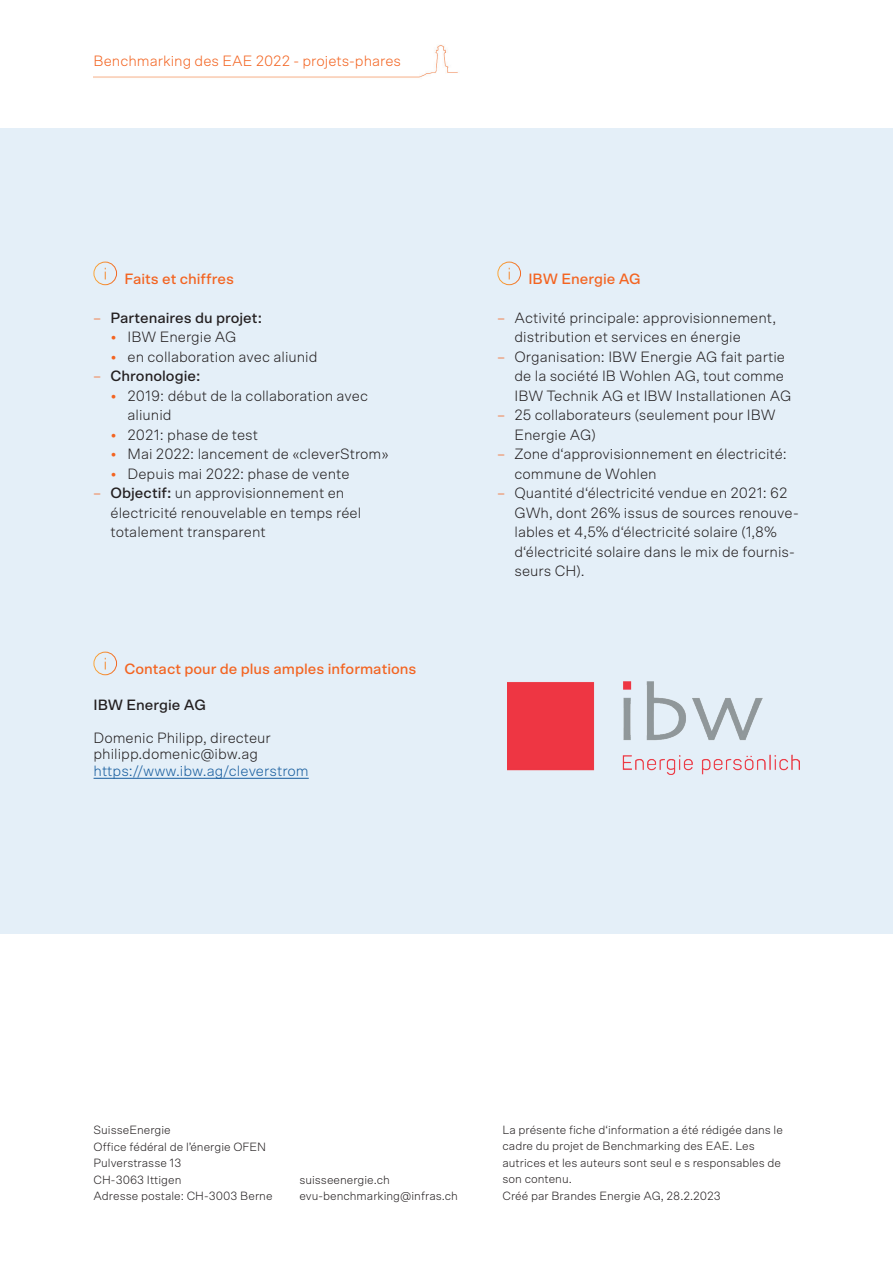
<style>
.page{position:relative;width:893px;height:1263px;background:#fff}
.page>*{position:absolute;margin:0;border:0;box-sizing:border-box;transform-origin:0 0}
.t1{font:300 15px/19.5px "Scto Grotesk A";color:#231f20}
.t2{font:500 15px "Scto Grotesk A";color:#f36421}
.t3{font:500 15px "Scto Grotesk A";color:#231f20}
.t4{font:300 15px "Scto Grotesk A";color:#f36421}
.t5{font:300 15px "Scto Grotesk A";color:#175d9e}
.t6{font:300 12px/16.5px "Scto Grotesk A";color:#231f20}
.s1{font-weight:300;color:#f36421}
.s2{color:#f36421}
.s3{font-weight:500}
</style>
<div class="page">
<div style="left:0;top:128px;width:893px;height:805px;background:#e4eff8"></div>
<svg style="left:497px;top:261px;width:24px;height:24px"></svg>
<svg style="left:93px;top:261px;width:24px;height:24px"></svg>
<hr style="left:94px;top:778px;width:215px;height:1px;background:#175d9e">
<svg style="left:93px;top:651px;width:24px;height:24px"></svg>
<img style="left:507px;top:682px;width:292px;height:92px">
<img style="left:94px;top:45px;width:364px;height:33px">
<p class="t4" style="left:94px;top:52px;width:309px">Benchmarking des EAE 2022 - projets-phares</p>
<p class="t2" style="left:124px;top:269px;width:111px">Faits et chiffres</p>
<p class="t3" style="left:94px;top:308px;width:170px"><span class="s1">–</span> Partenaires du projet:</p>
<p class="t1" style="left:111px;top:327px;width:128px"><span class="s2">•</span> IBW Energie AG</p>
<p class="t1" style="left:111px;top:346px;width:208px"><span class="s2">•</span> en collaboration avec aliunid</p>
<p class="t3" style="left:94px;top:367px;width:108px"><span class="s1">–</span> Chronologie:</p>
<p class="t1" style="left:128px;top:385px;width:242px;text-indent:-17px"><span class="s2">•</span> 2019: début de la collaboration avec aliunid</p>
<p class="t1" style="left:111px;top:424px;width:149px"><span class="s2">•</span> 2021: phase de test</p>
<p class="t1" style="left:111px;top:444px;width:280px"><span class="s2">•</span> Mai 2022: lancement de «cleverStrom»</p>
<p class="t1" style="left:111px;top:463px;width:240px"><span class="s2">•</span> Depuis mai 2022: phase de vente</p>
<p class="t1" style="left:111px;top:483px;width:252px;text-indent:-17px"><span class="s2">–</span> <span class="s3">Objectif:</span> un approvisionnement en électricité renouvelable en temps réel totalement transparent</p>
<p class="t2" style="left:124px;top:659px;width:294px">Contact pour de plus amples informations</p>
<p class="t3" style="left:94px;top:695px;width:114px">IBW Energie AG</p>
<p class="t1" style="left:94px;top:729px;width:179px;line-height:16.5px">Domenic Philipp, directeur philipp.domenic@ibw.ag</p>
<p class="t5" style="left:94px;top:762px;width:217px">https://www.ibw.ag/cleverstrom</p>
<p class="t2" style="left:528px;top:269px;width:114px">IBW Energie AG</p>
<p class="t1" style="left:514px;top:307px;width:263px;text-indent:-17px"><span class="s2">–</span> Activité principale: approvisionnement, distribution et services en énergie</p>
<p class="t1" style="left:514px;top:346px;width:278px;text-indent:-17px"><span class="s2">–</span> Organisation: IBW Energie AG fait partie de la société IB Wohlen AG, tout comme<br>IBW Technik AG et IBW Installationen AG</p>
<p class="t1" style="left:514px;top:405px;width:263px;text-indent:-17px"><span class="s2">–</span> 25 collaborateurs (seulement pour IBW<br>Energie AG)</p>
<p class="t1" style="left:514px;top:444px;width:274px;text-indent:-17px"><span class="s2">–</span> Zone d‘approvisionnement en électricité: commune de Wohlen</p>
<p class="t1" style="left:514px;top:483px;width:286px;text-indent:-17px"><span class="s2">–</span> Quantité d‘électricité vendue en 2021: 62<br>GWh, dont 26% issus de sources renouve&shy;lables et 4,5% d‘électricité solaire (1,8% d‘électricité solaire dans le mix de fournis&shy;seurs CH).</p>
<p class="t6" style="left:94px;top:1122px;width:181px">SuisseEnergie<br>Office fédéral de l’énergie OFEN<br>Pulverstrasse 13<br>CH-3063 Ittigen<br>Adresse postale: CH-3003 Berne</p>
<p class="t6" style="left:299px;top:1171px;width:160px">suisseenergie.ch evu-benchmarking@infras.ch</p>
<p class="t6" style="left:502px;top:1121px;width:282px">La présente fiche d‘information a été rédigée dans le cadre du projet de Benchmarking des EAE. Les autrices et les auteurs sont seul e s responsables de son contenu.<br>Créé par Brandes Energie AG, 28.2.2023</p>
</div>
